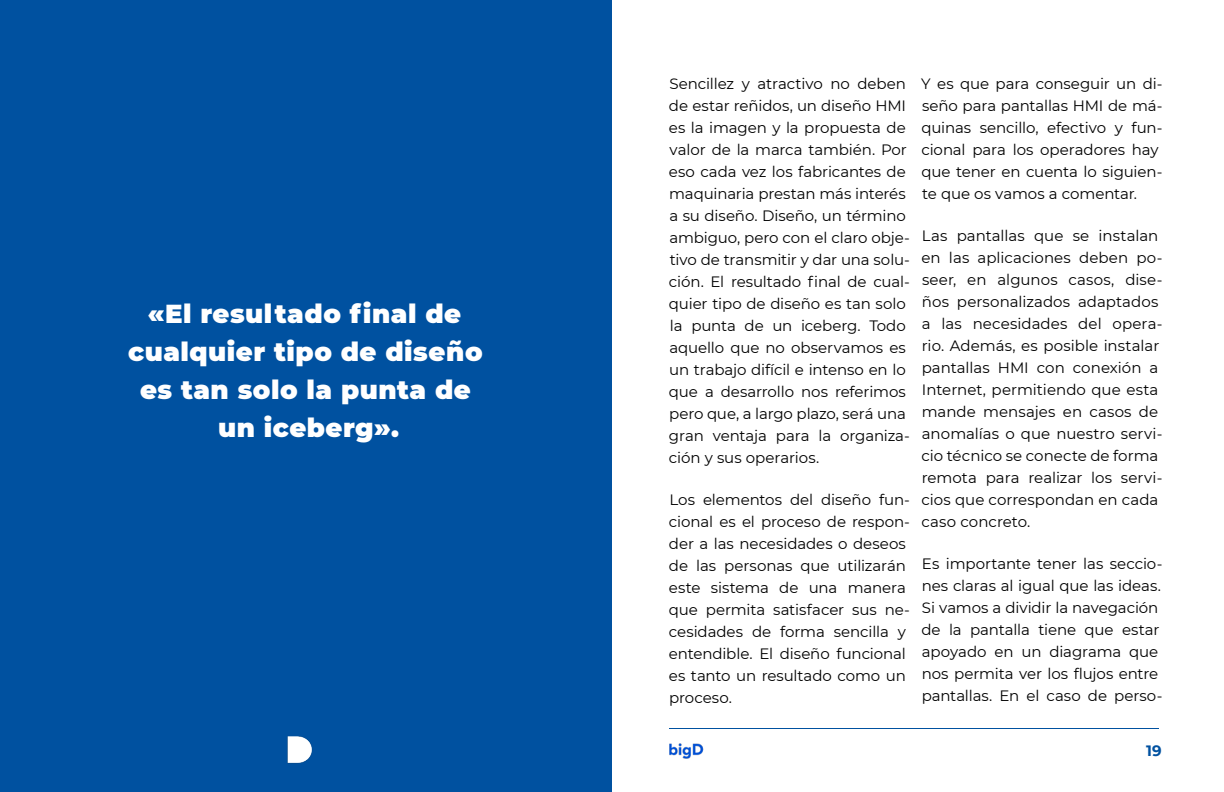
<style>
.page{position:relative;width:1224px;height:792px;background:#fff}
.page>*{position:absolute;margin:0;border:0;box-sizing:border-box;transform-origin:0 0}
.t1{font:900 26px/38px "Montserrat";letter-spacing:.02em;color:#fff;text-align:center}
.t2{font:15px/22px "Montserrat";letter-spacing:-.005em;color:#000}
.t3{font:700 15px "Montserrat";color:#0051a0}
</style>
<div class="page">
<hr style="left:669px;top:728px;width:490px;height:1px;background:#0051a0">
<img style="left:669px;top:743px;width:35px;height:16px">
<div style="left:0;top:0;width:612px;height:792px;background:#0051a0"></div>
<img style="left:287px;top:736px;width:25px;height:28px">
<h1 class="t1" style="left:128px;top:293px;width:356px">«El resultado final de cualquier tipo de diseño es tan solo la punta de un iceberg».</h1>
<p class="t2" style="left:669px;top:72px;width:242px">Sencillez y atractivo no deben de estar reñidos, un diseño HMI es la imagen y la propuesta de valor de la marca también. Por eso cada vez los fabricantes de maquinaria prestan más interés a su diseño. Diseño, un término ambiguo, pero con el claro obje&shy;tivo de transmitir y dar una solu&shy;ción. El resultado final de cual&shy;quier tipo de diseño es tan solo la punta de un iceberg. Todo aquello que no observamos es un trabajo difícil e intenso en lo que a desarrollo nos referimos pero que, a largo plazo, será una gran ventaja para la organiza&shy;ción y sus operarios.</p>
<p class="t2" style="left:669px;top:488px;width:242px">Los elementos del diseño fun&shy;cional es el proceso de respon&shy;der a las necesidades o deseos de las personas que utilizarán este sistema de una manera que permita satisfacer sus ne&shy;cesidades de forma sencilla y entendible. El diseño funcional es tanto un resultado como un proceso.</p>
<p class="t2" style="left:921px;top:72px;width:243px">Y es que para conseguir un di&shy;seño para pantallas HMI de má&shy;quinas sencillo, efectivo y fun&shy;cional para los operadores hay que tener en cuenta lo siguien&shy;te que os vamos a comentar.</p>
<p class="t2" style="left:921px;top:224px;width:242px">Las pantallas que se instalan en las aplicaciones deben po&shy;seer, en algunos casos, dise&shy;ños personalizados adaptados a las necesidades del opera&shy;rio. Además, es posible instalar pantallas HMI con conexión a<br>Internet, permitiendo que esta mande mensajes en casos de anomalías o que nuestro servi&shy;cio técnico se conecte de forma remota para realizar los servi&shy;cios que correspondan en cada caso concreto.</p>
<p class="t2" style="left:921px;top:552px;width:242px">Es importante tener las seccio&shy;nes claras al igual que las ideas.<br>Si vamos a dividir la navegación de la pantalla tiene que estar apoyado en un diagrama que nos permita ver los flujos entre pantallas. En el caso de perso-</p>
<p class="t3" style="left:1146px;top:740px;width:17px">19</p>
</div>
